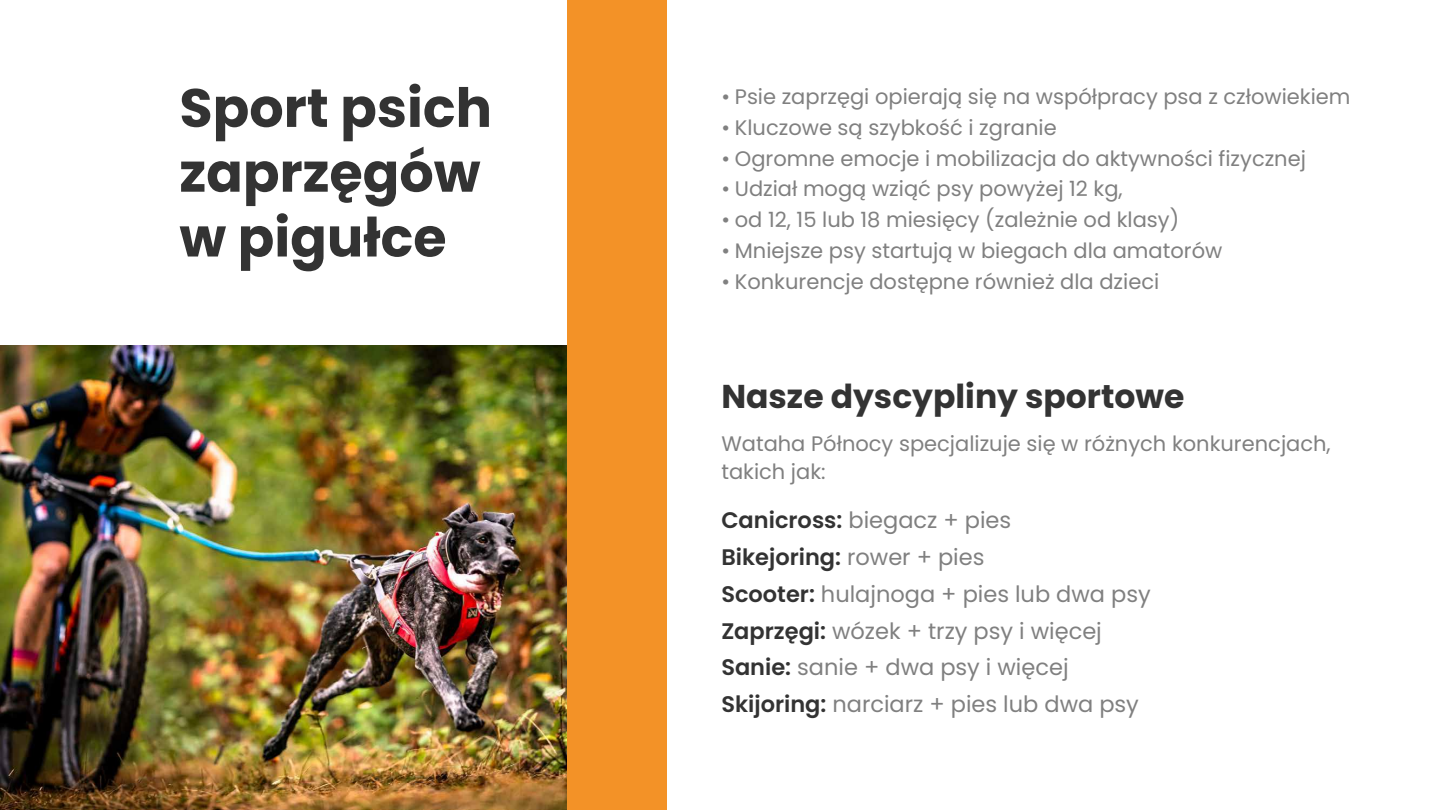
<style>
.page{position:relative;width:1440px;height:810px;background:#fff}
.page>*{position:absolute;margin:0;border:0;box-sizing:border-box;transform-origin:0 0}
.t1{font:700 54px/64.8px "Poppins";color:#333}
.t2{font:700 33px "Poppins";color:#333}
.t3{font:22.5px/36.8px "Poppins";color:#808080}
.t4{font:21px/27.8px "Poppins";color:#808080}
.s1{font-weight:600;color:#333}
</style>
<div class="page">
<img style="left:0;top:345px;width:567px;height:465px">
<div style="left:567px;top:0;width:100px;height:810px;background:#f39227"></div>
<h1 class="t1" style="left:179px;top:76px;width:314px">Sport psich zaprzęgów w pigułce</h1>
<p class="t4" style="left:721px;top:83px;width:631px">• Psie zaprzęgi opierają się na współpracy psa z człowiekiem</p>
<p class="t4" style="left:721px;top:114px;width:337px">• Kluczowe są szybkość i zgranie</p>
<p class="t4" style="left:721px;top:144px;width:586px">• Ogromne emocje i mobilizacja do aktywności fizycznej</p>
<p class="t4" style="left:721px;top:175px;width:403px">• Udział mogą wziąć psy powyżej 12 kg,</p>
<p class="t4" style="left:721px;top:206px;width:459px">• od 12, 15 lub 18 miesięcy (zależnie od klasy)</p>
<p class="t4" style="left:721px;top:237px;width:503px">• Mniejsze psy startują w biegach dla amatorów</p>
<p class="t4" style="left:721px;top:267px;width:439px">• Konkurencje dostępne również dla dzieci</p>
<h2 class="t2" style="left:721px;top:377px;width:465px">Nasze dyscypliny sportowe</h2>
<p class="t4" style="left:721px;top:430px;width:611px">Wataha Północy specjalizuje się w różnych konkurencjach, takich jak:</p>
<p class="t3" style="left:721px;top:502px;width:431px"><span class="s1">Canicross:</span> biegacz + pies<br><span class="s1">Bikejoring:</span> rower + pies<br><span class="s1">Scooter:</span> hulajnoga + pies lub dwa psy<br><span class="s1">Zaprzęgi:</span> wózek + trzy psy i więcej<br><span class="s1">Sanie:</span> sanie + dwa psy i więcej<br><span class="s1">Skijoring:</span> narciarz + pies lub dwa psy</p>
</div>
